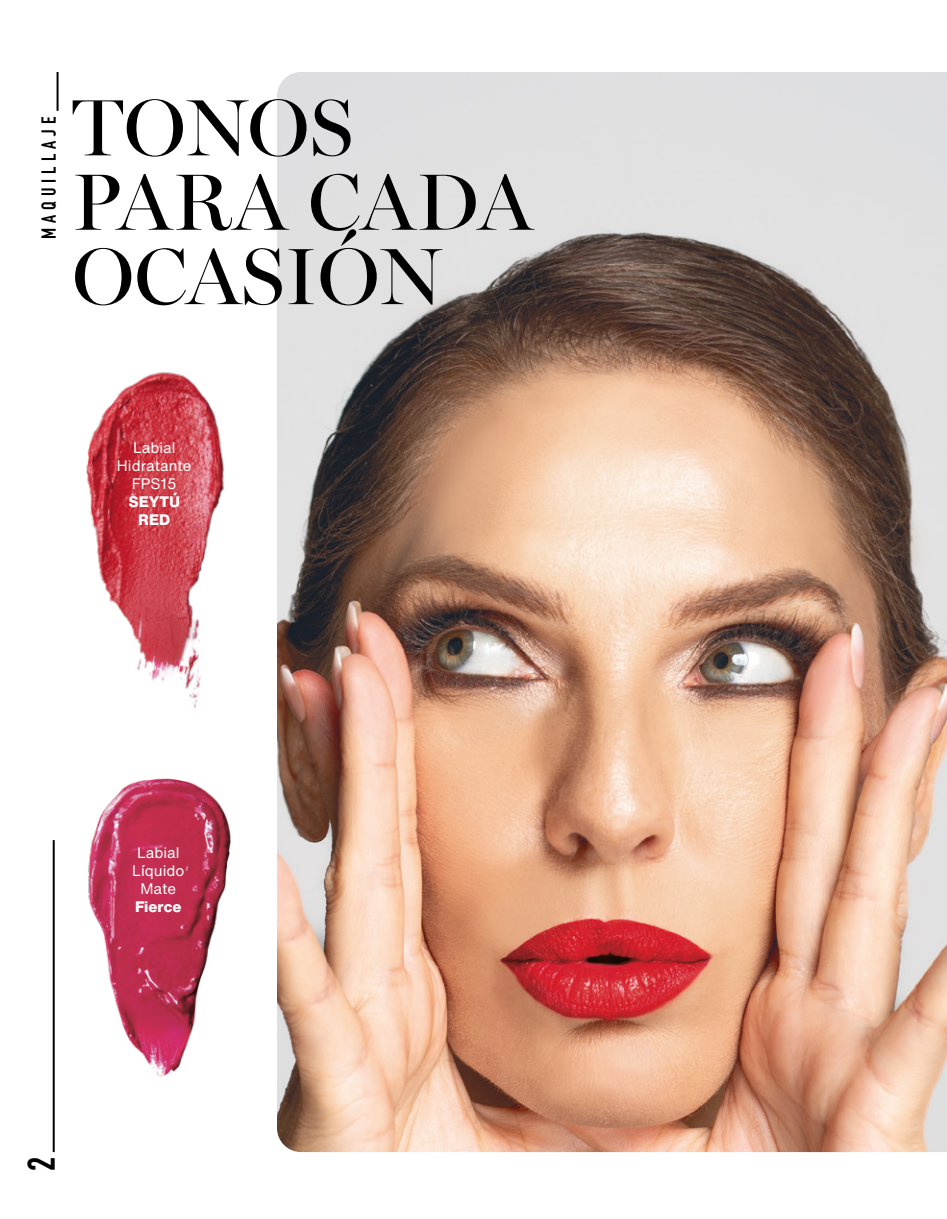
<style>
.page{position:relative;width:947px;height:1219px;background:#fff}
.page>*{position:absolute;margin:0;border:0;box-sizing:border-box;transform-origin:0 0}
.t1{font:80.4px/74.4px "Miller Banner";color:#000}
.t2{font:700 38px "DIN Condensed";color:#000}
.t3{font:700 20px "DIN Condensed";letter-spacing:.25em;color:#000}
.t4{font:15px/18px "Helvetica Now Text";color:#fff;text-align:center}
.t5{font:800 15px/18px "Helvetica Now Text";color:#fff;text-align:center}
</style>
<div class="page">
<img style="left:86px;top:372px;width:138px;height:337px">
<img style="left:52px;top:778px;width:179px;height:346px">
<img style="left:277px;top:72px;width:670px;height:1080px">
<hr style="left:53px;top:840px;width:2px;height:312px;background:#000">
<hr style="left:57px;top:72px;width:2px;height:39px;background:#000">
<h3 class="t3" style="left:35px;top:239px;width:124px;rotate:-90deg">MAQUILLAJE</h3>
<h1 class="t1" style="left:72px;top:90px;width:462px">TONOS<br>PARA CADA<br>OCASIÓN</h1>
<p class="t4" style="left:117px;top:439px;width:76px">Labial<br>Hidratante<br>FPS15</p>
<p class="t5" style="left:128px;top:493px;width:53px">SEYTÚ<br>RED</p>
<p class="t4" style="left:132px;top:843px;width:54px">Labial<br>Líquido<br>Mate</p>
<p class="t5" style="left:135px;top:897px;width:48px">Fierce</p>
<h2 class="t2" style="left:16px;top:1171px;width:16px;rotate:-90deg">2</h2>
</div>
